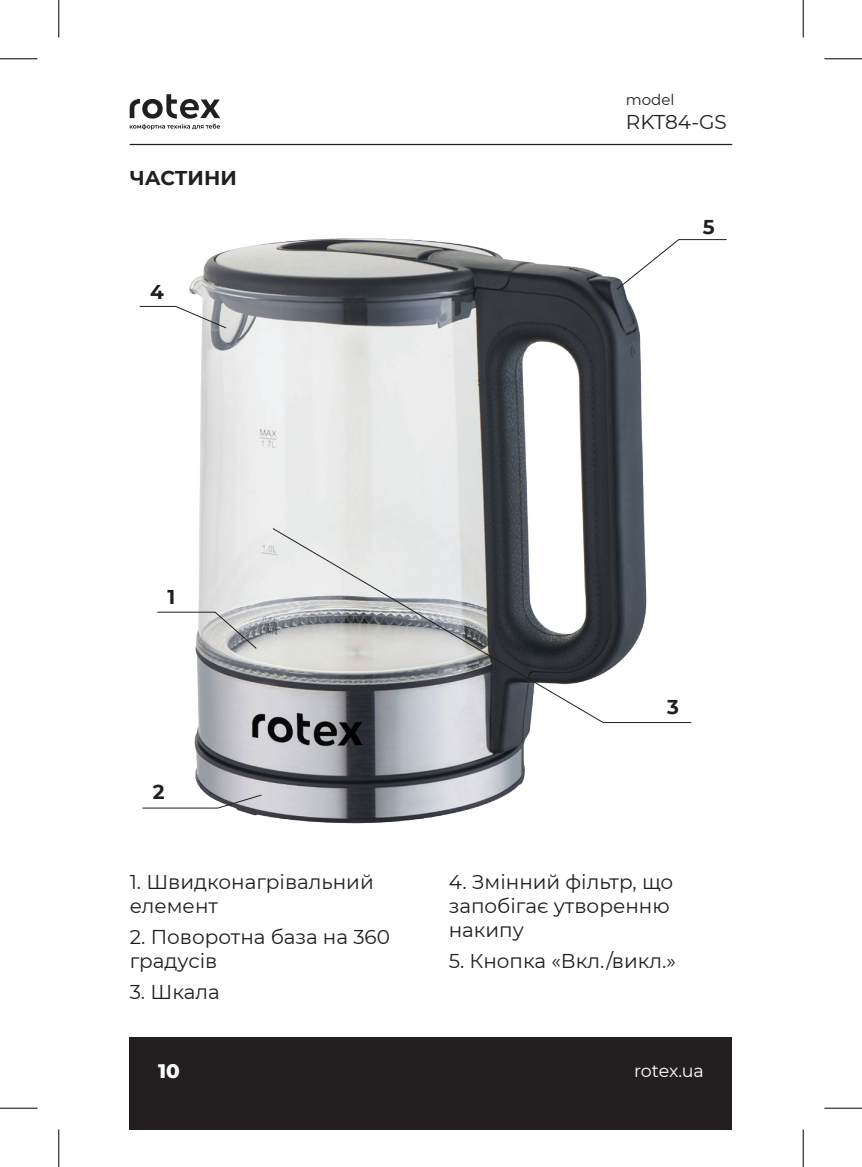
<style>
.page{position:relative;width:862px;height:1167px;background:#fff}
.page>*{position:absolute;margin:0;border:0;box-sizing:border-box;transform-origin:0 0}
.t1{font:20px/24px "Montserrat";color:#231f20}
.t2{font:700 20px "Montserrat";color:#231f20}
.t3{font:800 20px "Montserrat";color:#fff}
.t4{font:17.5px "Montserrat";letter-spacing:-.015em;color:#fff}
.t5{font:15px "Montserrat";color:#231f20}
</style>
<div class="page">
<div style="left:130px;top:1037px;width:602px;height:92px;background:#231f20"></div>
<hr style="left:130px;top:144px;width:602px;height:1px;background:#231f20">
<svg style="left:130px;top:94px;width:90px;height:36px"></svg>
<img style="left:186px;top:238px;width:462px;height:586px">
<svg style="left:157px;top:611px;width:100px;height:38px"></svg>
<svg style="left:616px;top:239px;width:111px;height:51px"></svg>
<svg style="left:272px;top:527px;width:420px;height:196px"></svg>
<svg style="left:139px;top:306px;width:88px;height:23px"></svg>
<svg style="left:142px;top:794px;width:120px;height:14px"></svg>
<hr style="left:0;top:58px;width:38px;height:1px;background:#000">
<hr style="left:824px;top:58px;width:38px;height:1px;background:#000">
<hr style="left:0;top:1107px;width:38px;height:1px;background:#000">
<hr style="left:824px;top:1107px;width:38px;height:1px;background:#000">
<hr style="left:58px;top:0;width:1px;height:37px;background:#000">
<hr style="left:58px;top:1129px;width:1px;height:37px;background:#000">
<hr style="left:802px;top:0;width:1px;height:37px;background:#000">
<hr style="left:802px;top:1129px;width:1px;height:37px;background:#000">
<p class="t2" style="left:130px;top:163px;width:109px">ЧАСТИНИ</p>
<p class="t2" style="left:150px;top:277px;width:15px">4</p>
<p class="t5" style="left:626px;top:90px;width:50px">model</p>
<p class="t1" style="left:626px;top:110px;width:102px">RKT84-GS</p>
<p class="t2" style="left:702px;top:213px;width:13px">5</p>
<p class="t2" style="left:167px;top:583px;width:9px">1</p>
<p class="t2" style="left:153px;top:777px;width:13px">2</p>
<p class="t1" style="left:130px;top:868px;width:246px">1. Швидконагрівальний елемент</p>
<p class="t1" style="left:130px;top:923px;width:262px">2. Поворотна база на 360 градусів</p>
<p class="t1" style="left:130px;top:978px;width:92px">3. Шкала</p>
<p class="t2" style="left:667px;top:692px;width:13px">3</p>
<p class="t1" style="left:449px;top:868px;width:226px">4. Змінний фільтр, що запобігає утворенню накипу</p>
<p class="t1" style="left:449px;top:947px;width:229px">5. Кнопка «Вкл./викл.»</p>
<p class="t3" style="left:158px;top:1056px;width:23px">10</p>
<p class="t4" style="left:634px;top:1058px;width:71px">rotex.ua</p>
</div>
